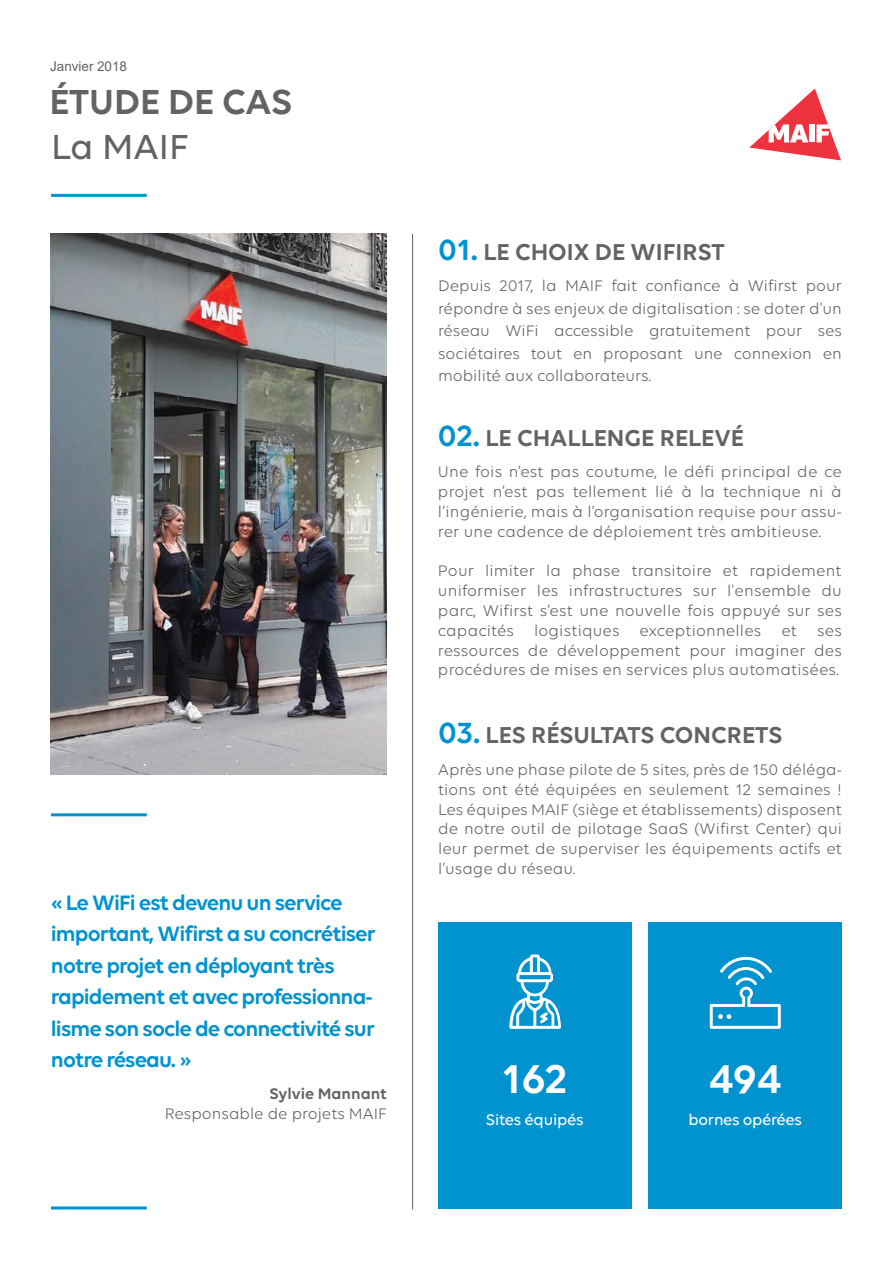
<style>
.page{position:relative;width:893px;height:1263px;background:#fff}
.page>*{position:absolute;margin:0;border:0;box-sizing:border-box;transform-origin:0 0}
.t1{font:600 43.35px "Volte";letter-spacing:-.005em;color:#fff}
.t2{font:600 37.5px "Volte";color:#636366}
.t3{font:500 37.5px "Volte";color:#636366}
.t4{font:600 24.75px "Volte";color:#636366}
.t5{font:600 22.5px/31.5px "Volte";letter-spacing:-.04em;color:#0093d0}
.t6{font:16.5px/19.8px "Volte";color:#636366;text-align:justify}
.t7{font:500 16.5px "Volte";letter-spacing:-.02em;color:#fff}
.t8{font:600 16.5px "Volte";color:#636366}
.t9{font:13.5px "Arial";letter-spacing:-.005em;color:#636366}
.s1{font-size:31.5px;color:#0093d0}
</style>
<div class="page">
<hr style="left:412px;top:234px;width:1px;height:975px;background:#636366">
<div style="left:438px;top:922px;width:193px;height:287px;background:#0093d0"></div>
<div style="left:649px;top:922px;width:193px;height:287px;background:#0093d0"></div>
<hr style="left:51px;top:1206px;width:96px;height:3px;background:#0093d0">
<hr style="left:51px;top:813px;width:96px;height:3px;background:#0093d0">
<hr style="left:51px;top:194px;width:96px;height:3px;background:#0093d0">
<svg style="left:509px;top:955px;width:52px;height:74px"></svg>
<svg style="left:710px;top:957px;width:71px;height:72px"></svg>
<svg style="left:749px;top:89px;width:92px;height:71px"></svg>
<img style="left:51px;top:234px;width:336px;height:540px">
<p class="t9" style="left:50px;top:57px;width:78px">Janvier 2018</p>
<h2 class="t2" style="left:49px;top:80px;width:244px">ÉTUDE DE CAS</h2>
<h2 class="t3" style="left:51px;top:125px;width:139px">La MAIF</h2>
<h3 class="t5" style="left:51px;top:886px;width:327px">« Le WiFi est devenu un service important, Wifirst a su concrétiser notre projet en déployant très rapidement et avec professionna&shy;lisme son socle de connectivité sur notre réseau. »</h3>
<p class="t8" style="left:269px;top:1084px;width:119px">Sylvie Mannant</p>
<p class="t6" style="left:165px;top:1103px;width:224px">Responsable de projets MAIF</p>
<h3 class="t4" style="left:438px;top:237px;width:288px"><span class="s1">01.</span> LE CHOIX DE WIFIRST</h3>
<p class="t6" style="left:438px;top:274px;width:405px;line-height:22.5px">Depuis 2017, la MAIF fait confiance à Wifirst pour répondre à ses enjeux de digitalisation : se doter d’un réseau WiFi accessible gratuitement pour ses sociétaires tout en proposant une connexion en mobilité aux collaborateurs.</p>
<h3 class="t4" style="left:438px;top:423px;width:307px"><span class="s1">02.</span> LE CHALLENGE RELEVÉ</h3>
<p class="t6" style="left:438px;top:462px;width:405px">Une fois n’est pas coutume, le défi principal de ce projet n’est pas tellement lié à la technique ni à l’ingénierie, mais à l’organisation requise pour assu&shy;rer une cadence de déploiement très ambitieuse.</p>
<p class="t6" style="left:438px;top:561px;width:405px">Pour limiter la phase transitoire et rapidement uniformiser les infrastructures sur l'ensemble du parc, Wifirst s’est une nouvelle fois appuyé sur ses capacités logistiques exceptionnelles et ses ressources de développement pour imaginer des procédures de mises en services plus automatisées.</p>
<h3 class="t4" style="left:438px;top:721px;width:346px"><span class="s1">03.</span> LES RÉSULTATS CONCRETS</h3>
<p class="t6" style="left:438px;top:759px;width:405px">Après une phase pilote de 5 sites, près de 150 déléga&shy;tions ont été équipées en seulement 12 semaines !<br>Les équipes MAIF (siège et établissements) disposent de notre outil de pilotage SaaS (Wifirst Center) qui leur permet de superviser les équipements actifs et l’usage du réseau.</p>
<h1 class="t1" style="left:502px;top:1053px;width:67px">162</h1>
<p class="t7" style="left:486px;top:1110px;width:99px">Sites équipés</p>
<h1 class="t1" style="left:709px;top:1053px;width:74px">494</h1>
<p class="t7" style="left:689px;top:1110px;width:115px">bornes opérées</p>
</div>
